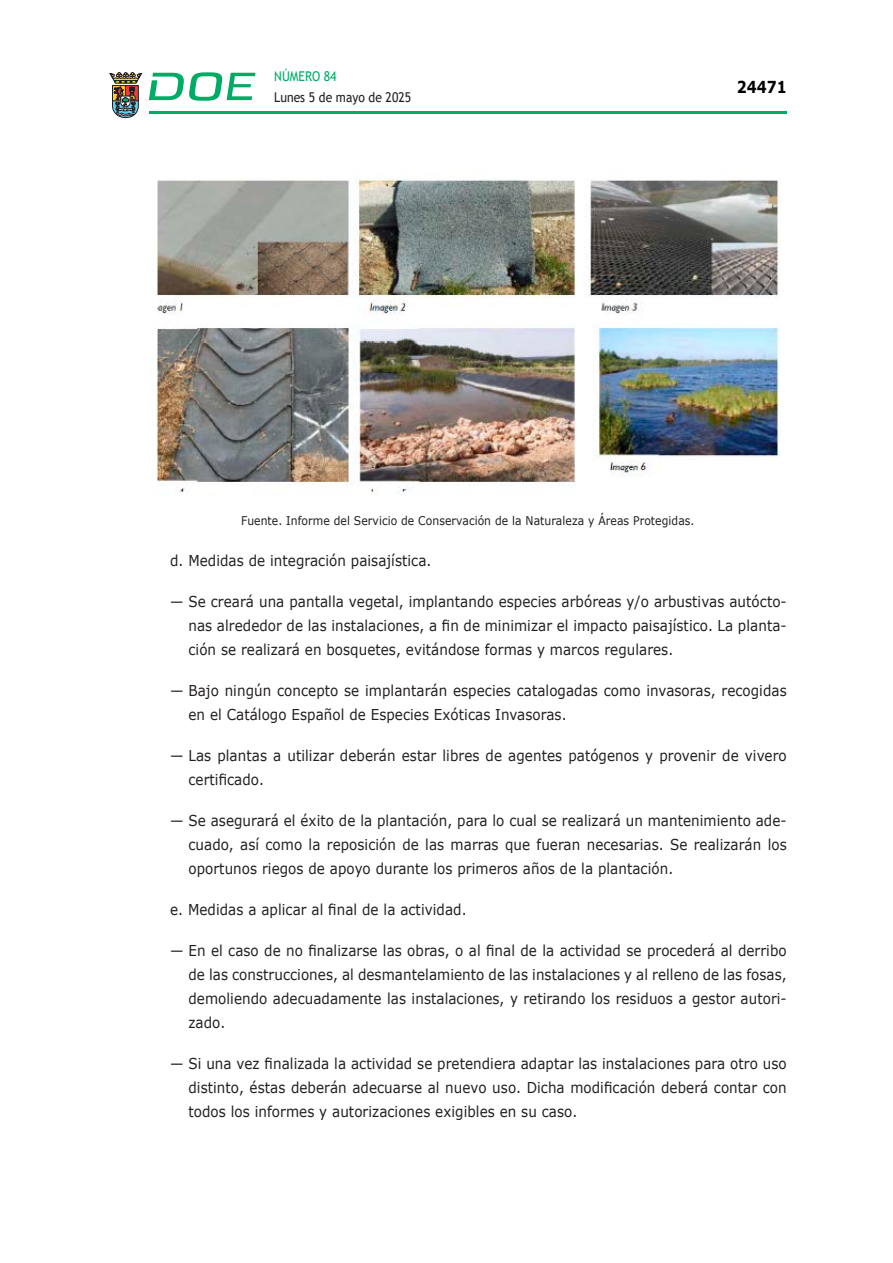
<style>
.page{position:relative;width:893px;height:1263px;background:#fff}
.page>*{position:absolute;margin:0;border:0;box-sizing:border-box;transform-origin:0 0}
.t1{font:700 16.5px "Verdana";color:#000;scale:.85 1}
.CUERPO_DE_TEXTO{font:15px/24px "Verdana";letter-spacing:.005em;color:#231f20;text-align:justify;scale:.9 1}
.t2{font:13.5px "Trebuchet MS";color:#231f20;scale:.9 1}
.t3{font:13.5px "Trebuchet MS";color:#00ab67;scale:.9 1}
.CUERPO_DE_TEXTO-2{font:12px "Verdana";letter-spacing:.005em;color:#231f20;scale:.9 1}
</style>
<div class="page">
<hr style="left:149px;top:111px;width:638px;height:3px;background:#00ab66">
<svg style="left:109px;top:72px;width:33px;height:46px"></svg>
<svg style="left:149px;top:72px;width:106px;height:29px"></svg>
<img style="left:156px;top:178px;width:625px;height:316px">
<p class="t3" style="left:274px;top:67px;width:71px">NÚMERO 84</p>
<p class="t2" style="left:274px;top:88px;width:154px">Lunes 5 de mayo de 2025</p>
<p class="t1" style="left:737px;top:75px;width:60px">24471</p>
<p class="CUERPO_DE_TEXTO-2" style="left:241px;top:512px;width:505px">Fuente. Informe del Servicio de Conservación de la Naturaleza y Áreas Protegidas.</p>
<p class="CUERPO_DE_TEXTO" style="left:170px;top:548px;width:292px">d. Medidas de integración paisajística.</p>
<p class="CUERPO_DE_TEXTO" style="left:188px;top:589px;width:666px;text-indent:-18px">— Se creará una pantalla vegetal, implantando especies arbóreas y/o arbustivas autócto&shy;nas alrededor de las instalaciones, a fin de minimizar el impacto paisajístico. La planta&shy;ción se realizará en bosquetes, evitándose formas y marcos regulares.</p>
<p class="CUERPO_DE_TEXTO" style="left:188px;top:678px;width:666px;text-indent:-18px">— Bajo ningún concepto se implantarán especies catalogadas como invasoras, recogidas en el Catálogo Español de Especies Exóticas Invasoras.</p>
<p class="CUERPO_DE_TEXTO" style="left:188px;top:744px;width:666px;text-indent:-18px">— Las plantas a utilizar deberán estar libres de agentes patógenos y provenir de vivero certificado.</p>
<p class="CUERPO_DE_TEXTO" style="left:188px;top:809px;width:666px;text-indent:-18px">— Se asegurará el éxito de la plantación, para lo cual se realizará un mantenimiento ade&shy;cuado, así como la reposición de las marras que fueran necesarias. Se realizarán los oportunos riegos de apoyo durante los primeros años de la plantación.</p>
<p class="CUERPO_DE_TEXTO" style="left:170px;top:898px;width:331px">e. Medidas a aplicar al final de la actividad.</p>
<p class="CUERPO_DE_TEXTO" style="left:188px;top:939px;width:666px;text-indent:-18px">— En el caso de no finalizarse las obras, o al final de la actividad se procederá al derribo de las construcciones, al desmantelamiento de las instalaciones y al relleno de las fosas, demoliendo adecuadamente las instalaciones, y retirando los residuos a gestor autori&shy;zado.</p>
<p class="CUERPO_DE_TEXTO" style="left:188px;top:1052px;width:666px;text-indent:-18px">— Si una vez finalizada la actividad se pretendiera adaptar las instalaciones para otro uso distinto, éstas deberán adecuarse al nuevo uso. Dicha modificación deberá contar con todos los informes y autorizaciones exigibles en su caso.</p>
</div>
